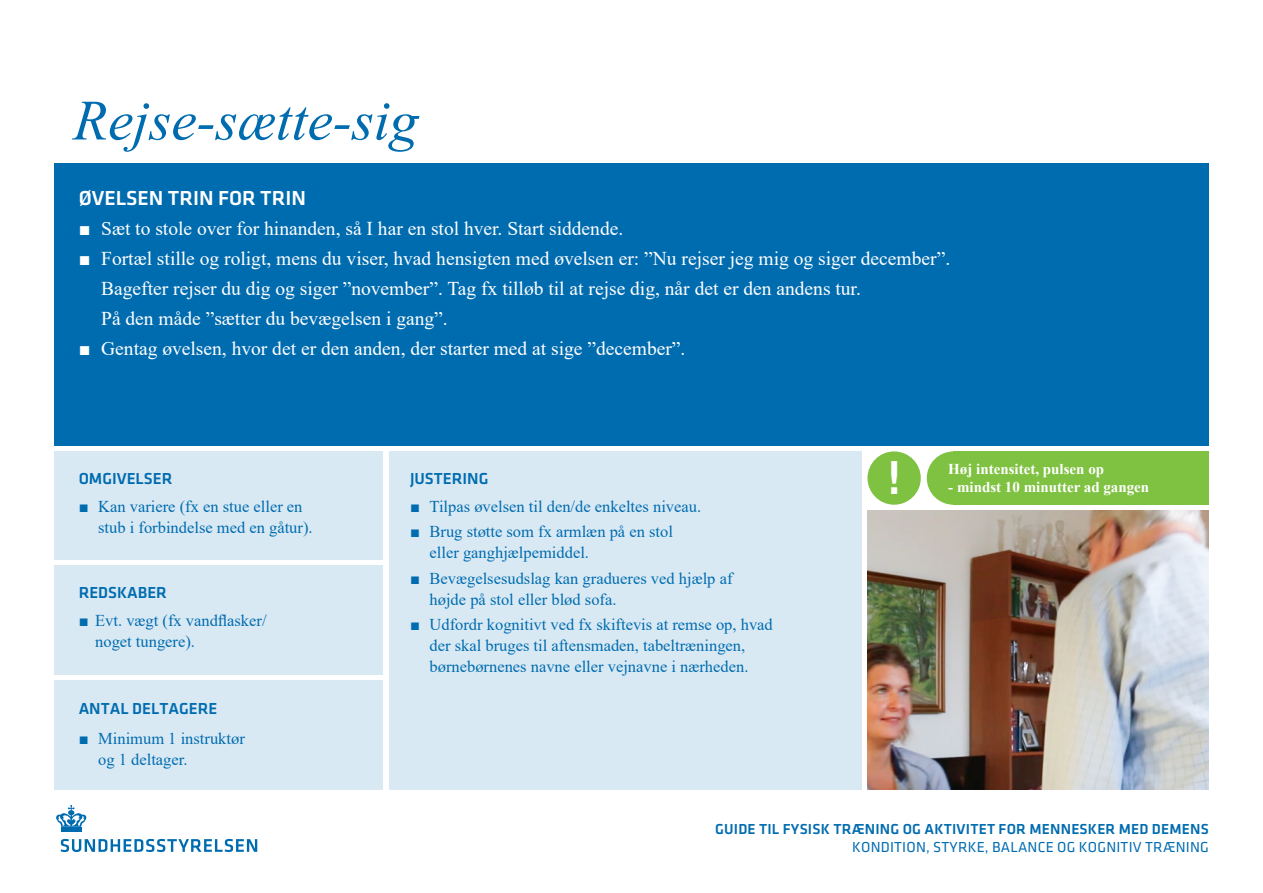
<style>
.page{position:relative;width:1263px;height:893px;background:#fff}
.page>*{position:absolute;margin:0;border:0;box-sizing:border-box;transform-origin:0 0}
.t1{font:italic 57px "Times New Roman";color:#006cb0}
.t2{font:48px "Klavika Medium OSF";color:#fff}
.t3{font:21px "Klavika Medium OSF";color:#fff}
.t4{font:19.5px/30px "Times New Roman";color:#fff}
.t5{font:16.5px/21px "Times New Roman";color:#006cb0}
.t6{font:16.5px "Klavika Medium OSF";color:#006cb0}
.t7{font:15px "Klavika Medium OSF";letter-spacing:.015em;color:#006cb0}
.t8{font:700 15px "Times New Roman";color:#fff}
.t9{font:15px "Klavika";letter-spacing:.015em;color:#006cb0}
</style>
<div class="page">
<div style="left:953px;top:451px;width:256px;height:54px;background:#7fc241"></div>
<hr style="left:61px;top:828px;width:20px;height:4px;background:#006cb0">
<svg style="left:56px;top:805px;width:30px;height:22px"></svg>
<svg style="left:61px;top:839px;width:196px;height:13px"></svg>
<div style="left:54px;top:163px;width:1155px;height:282px;background:#006cb0"></div>
<div style="left:54px;top:451px;width:329px;height:108px;background:#d9e9f3"></div>
<div style="left:389px;top:451px;width:472px;height:339px;background:#d9e9f3"></div>
<div style="left:54px;top:565px;width:329px;height:110px;background:#d9e9f3"></div>
<div style="left:54px;top:681px;width:329px;height:109px;background:#d9e9f3"></div>
<div style="left:867px;top:451px;width:54px;height:54px;background:#7fc241;border-radius:50%"></div>
<div style="left:927px;top:451px;width:53px;height:54px;background:#7fc241;border-radius:50%"></div>
<img style="left:867px;top:511px;width:342px;height:279px">
<h1 class="t1" style="left:73px;top:81px;width:347px">Rejse-sætte-sig</h1>
<p class="t3" style="left:79px;top:187px;width:229px">ØVELSEN TRIN FOR TRIN</p>
<p class="t4" style="left:79px;top:213px;width:546px">■ Sæt to stole over for hinanden, så I har en stol hver. Start siddende.</p>
<p class="t4" style="left:101px;top:243px;width:850px;text-indent:-23px">■ Fortæl stille og roligt, mens du viser, hvad hensigten med øvelsen er: ”Nu rejser jeg mig og siger december”.<br>Bagefter rejser du dig og siger ”november”. Tag fx tilløb til at rejse dig, når det er den andens tur.<br>På den måde ”sætter du bevægelsen i gang”.</p>
<p class="t4" style="left:79px;top:333px;width:608px">■ Gentag øvelsen, hvor det er den anden, der starter med at sige ”december”.</p>
<p class="t6" style="left:79px;top:469px;width:95px">OMGIVELSER</p>
<p class="t6" style="left:410px;top:469px;width:80px">JUSTERING</p>
<p class="t5" style="left:98px;top:496px;width:216px;text-indent:-20px">■ Kan variere (fx en stue eller en stub i forbindelse med en gåtur).</p>
<p class="t5" style="left:410px;top:496px;width:293px">■ Tilpas øvelsen til den/de enkeltes niveau.</p>
<p class="t5" style="left:430px;top:521px;width:245px;text-indent:-20px">■ Brug støtte som fx armlæn på en stol eller ganghjælpemiddel.</p>
<p class="t5" style="left:430px;top:567px;width:304px;text-indent:-20px">■ Bevægelsesudslag kan gradueres ved hjælp af højde på stol eller blød sofa.</p>
<p class="t5" style="left:410px;top:613px;width:364px;text-align:center">■ Udfordr kognitivt ved fx skiftevis at remse op, hvad der skal bruges til aftensmaden, tabeltræningen, børnebørnenes navne eller vejnavne i nærheden.</p>
<p class="t6" style="left:79px;top:583px;width:90px">REDSKABER</p>
<p class="t5" style="left:95px;top:610px;width:173px;text-indent:-16px">■ Evt. vægt (fx vandflasker/ noget tungere).</p>
<p class="t6" style="left:79px;top:699px;width:140px">ANTAL DELTAGERE</p>
<p class="t5" style="left:98px;top:727px;width:148px;text-indent:-20px">■ Minimum 1 instruktør og 1 deltager.</p>
<h2 class="t2" style="left:887px;top:453px;width:15px">!</h2>
<p class="t8" style="left:948px;top:458px;width:157px">Høj intensitet, pulsen op</p>
<p class="t8" style="left:948px;top:476px;width:202px">- mindst 10 minutter ad gangen</p>
<p class="t7" style="left:715px;top:821px;width:495px">GUIDE TIL FYSISK TRÆNING OG AKTIVITET FOR MENNESKER MED DEMENS</p>
<p class="t9" style="left:852px;top:839px;width:358px">KONDITION, STYRKE, BALANCE OG KOGNITIV TRÆNING</p>
</div>
